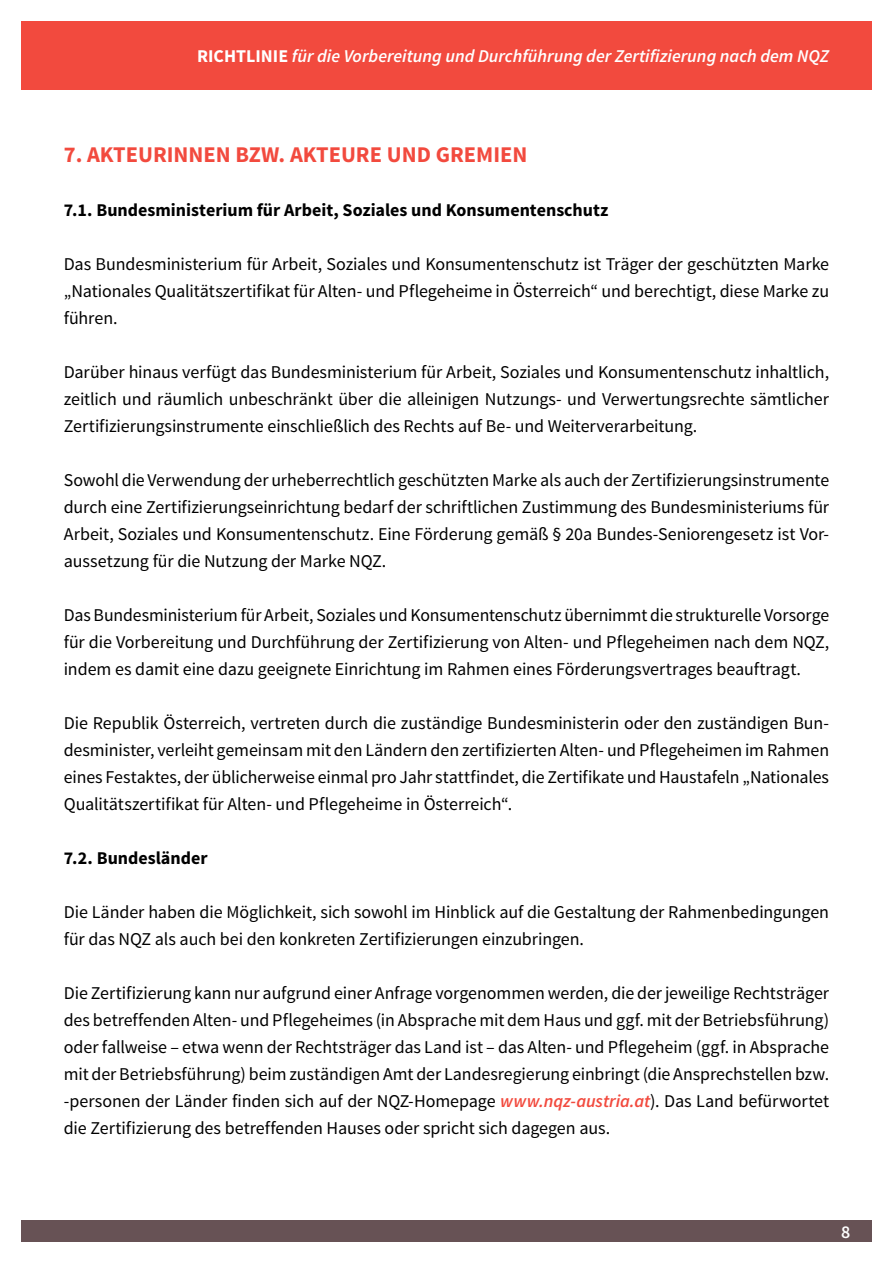
<style>
.page{position:relative;width:893px;height:1263px;background:#fff}
.page>*{position:absolute;margin:0;border:0;box-sizing:border-box;transform-origin:0 0}
.Ü_1{font:700 22.5px "Source Sans Pro";color:#f24a3e}
.Fliesstext{font:18px/27px "Source Sans Pro";letter-spacing:-.005em;color:#000;text-align:justify}
.Ü_3{font:700 18px "Source Sans Pro";color:#000}
.t1{font:italic 600 18px "Source Sans Pro";color:#fff}
.t2{font:600 18px "Source Sans Pro";color:#fff}
.s1{font-weight:700;font-style:normal}
.s2{font-weight:600;font-style:italic;color:#f24a3e}
</style>
<div class="page">
<div style="left:21px;top:21px;width:851px;height:68px;background:#f24a3e"></div>
<div style="left:21px;top:1220px;width:851px;height:22px;background:#675255"></div>
<p class="t1" style="left:197px;top:45px;width:634px"><span class="s1">RICHTLINIE</span> für die Vorbereitung und Durchführung der Zertifizierung nach dem NQZ</p>
<p class="Ü_1" style="left:64px;top:140px;width:465px">7. AKTEURINNEN BZW. AKTEURE UND GREMIEN</p>
<p class="Ü_3" style="left:64px;top:198px;width:546px">7.1. Bundesministerium für Arbeit, Soziales und Konsumentenschutz</p>
<p class="Fliesstext" style="left:64px;top:251px;width:767px">Das Bundesministerium für Arbeit, Soziales und Konsumentenschutz ist Träger der geschützten Marke „Nationales Qualitätszertifikat für Alten- und Pflegeheime in Österreich“ und berechtigt, diese Marke zu führen.</p>
<p class="Fliesstext" style="left:64px;top:359px;width:767px">Darüber hinaus verfügt das Bundesministerium für Arbeit, Soziales und Konsumentenschutz inhaltlich, zeitlich und räumlich unbeschränkt über die alleinigen Nutzungs- und Verwertungsrechte sämtlicher Zertifizierungsinstrumente einschließlich des Rechts auf Be- und Weiterverarbeitung.</p>
<p class="Fliesstext" style="left:64px;top:467px;width:767px">Sowohl die Verwendung der urheberrechtlich geschützten Marke als auch der Zertifizierungsinstrumente durch eine Zertifizierungseinrichtung bedarf der schriftlichen Zustimmung des Bundesministeriums für Arbeit, Soziales und Konsumentenschutz. Eine Förderung gemäß § 20a Bundes-Seniorengesetz ist Vor&shy;aussetzung für die Nutzung der Marke NQZ.</p>
<p class="Fliesstext" style="left:64px;top:602px;width:767px">Das Bundesministerium für Arbeit, Soziales und Konsumentenschutz übernimmt die strukturelle Vorsorge für die Vorbereitung und Durchführung der Zertifizierung von Alten- und Pflegeheimen nach dem NQZ, indem es damit eine dazu geeignete Einrichtung im Rahmen eines Förderungsvertrages beauftragt.</p>
<p class="Fliesstext" style="left:64px;top:710px;width:767px">Die Republik Österreich, vertreten durch die zuständige Bundesministerin oder den zuständigen Bun&shy;desminister, verleiht gemeinsam mit den Ländern den zertifizierten Alten- und Pflegeheimen im Rahmen eines Festaktes, der üblicherweise einmal pro Jahr stattfindet, die Zertifikate und Haustafeln „Nationales Qualitätszertifikat für Alten- und Pflegeheime in Österreich“.</p>
<p class="Ü_3" style="left:64px;top:846px;width:145px">7.2. Bundesländer</p>
<p class="Fliesstext" style="left:64px;top:899px;width:767px">Die Länder haben die Möglichkeit, sich sowohl im Hinblick auf die Gestaltung der Rahmenbedingungen für das NQZ als auch bei den konkreten Zertifizierungen einzubringen.</p>
<p class="Fliesstext" style="left:64px;top:980px;width:767px">Die Zertifizierung kann nur aufgrund einer Anfrage vorgenommen werden, die der jeweilige Rechtsträger des betreffenden Alten- und Pflegeheimes (in Absprache mit dem Haus und ggf. mit der Betriebsführung) oder fallweise – etwa wenn der Rechtsträger das Land ist – das Alten- und Pflegeheim (ggf. in Absprache mit der Betriebsführung) beim zuständigen Amt der Landesregierung einbringt (die Ansprechstellen bzw. -personen der Länder finden sich auf der NQZ-Homepage <span class="s2">www.nqz-austria.at</span>). Das Land befürwortet die Zertifizierung des betreffenden Hauses oder spricht sich dagegen aus.</p>
<p class="t2" style="left:841px;top:1221px;width:11px">8</p>
</div>
